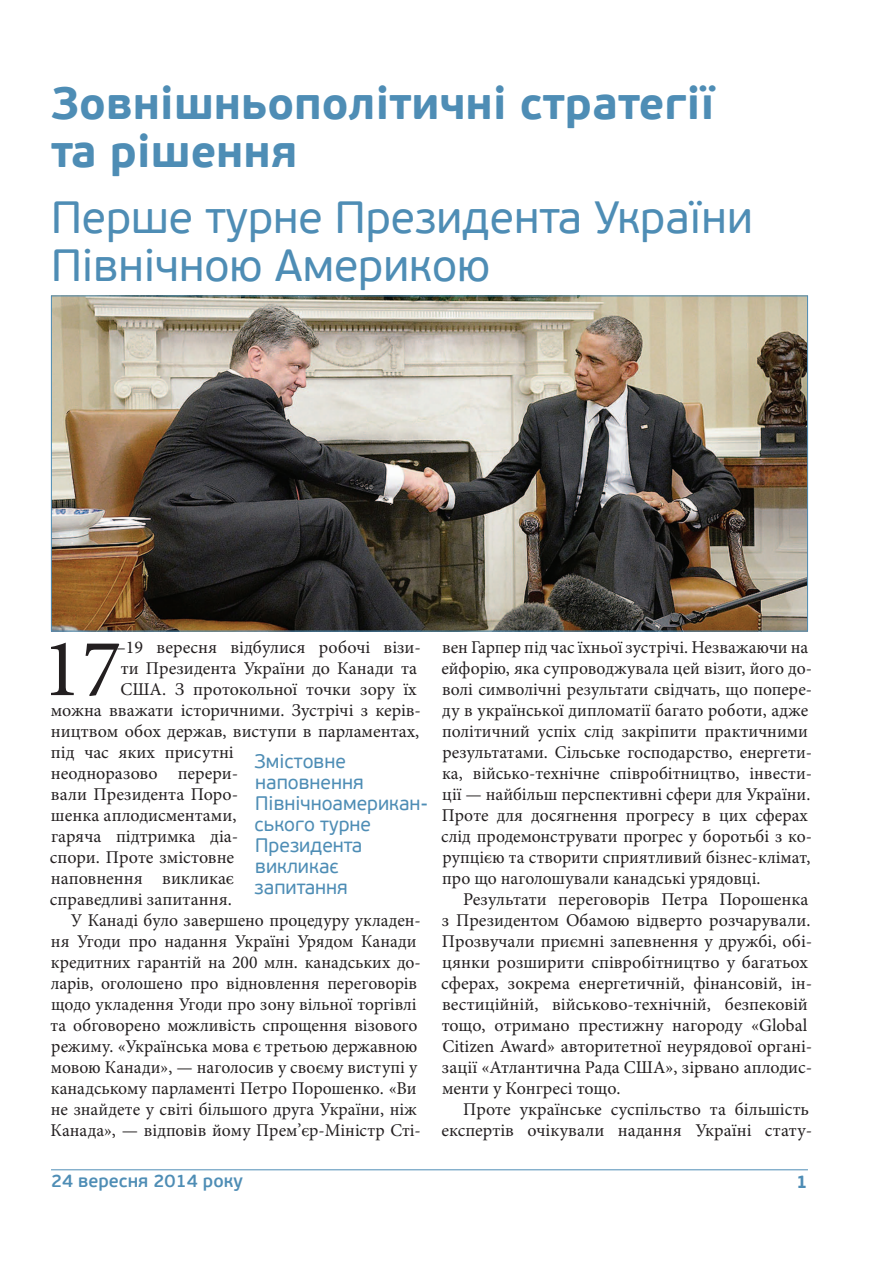
<style>
.page{position:relative;width:893px;height:1263px;background:#fff}
.page>*{position:absolute;margin:0;border:0;box-sizing:border-box;transform-origin:0 0}
.t1{font:82.65px "Minion Pro";color:#231f20}
.t2{font:45px/48px "PF Beau Sans Pro";color:#4e8db5}
.t3{font:700 45px/48px "PF Beau Sans Pro";color:#4e8db5}
.t4{font:19.5px/21px "PF Beau Sans Pro";color:#4e8db5}
.t5{font:18px/21px "Minion Pro";color:#231f20}
.t6{font:600 18px "PF Beau Sans Pro";color:#4e8db5}
.t7{font:700 18px "PF Beau Sans Pro";color:#4e8db5}
</style>
<div class="page">
<hr style="left:51px;top:1169px;width:757px;height:1px;background:#4e8db5">
<img style="left:53px;top:298px;width:753px;height:331px">
<h2 class="t3" style="left:51px;top:80px;width:665px">Зовнішньополітичні стратегії та рішення</h2>
<h2 class="t2" style="left:51px;top:194px;width:703px">Перше турне Президента України<br>Північною Америкою</h2>
<h1 class="t1" style="left:42px;top:613px;width:81px">17</h1>
<p class="t5" style="left:117px;top:637px;width:306px">–19 вересня відбулися робочі візи-</p>
<p class="t5" style="left:121px;top:658px;width:298px">ти Президента України до Канади та</p>
<p class="t5" style="left:120px;top:679px;width:298px">США. З протокольної точки зору їх</p>
<p class="t5" style="left:51px;top:700px;width:372px">можна вважати історичними. Зустрічі з керів-</p>
<p class="t5" style="left:51px;top:721px;width:370px">ництвом обох держав, виступи в парламентах,</p>
<p class="t5" style="left:51px;top:742px;width:184px">під час яких присутні</p>
<p class="t5" style="left:51px;top:763px;width:189px">неодноразово перери-</p>
<p class="t5" style="left:51px;top:784px;width:189px">вали Президента Поро-</p>
<p class="t5" style="left:51px;top:805px;width:187px">шенка аплодисментами,</p>
<p class="t5" style="left:51px;top:826px;width:189px">гаряча підтримка діа-</p>
<p class="t5" style="left:50px;top:847px;width:186px">спори. Проте змістовне</p>
<p class="t5" style="left:51px;top:868px;width:185px">наповнення викликає</p>
<p class="t5" style="left:50px;top:889px;width:183px">справедливі запитання.</p>
<p class="t5" style="left:71px;top:910px;width:352px">У Канаді було завершено процедуру укладен-</p>
<p class="t5" style="left:51px;top:931px;width:367px">ня Угоди про надання Україні Урядом Канади</p>
<p class="t5" style="left:51px;top:952px;width:371px">кредитних гарантій на 200 млн. канадських до-</p>
<p class="t5" style="left:51px;top:973px;width:368px">ларів, оголошено про відновлення переговорів</p>
<p class="t5" style="left:51px;top:994px;width:367px">щодо укладення Угоди про зону вільної торгівлі</p>
<p class="t5" style="left:50px;top:1015px;width:368px">та обговорено можливість спрощення візового</p>
<p class="t5" style="left:51px;top:1036px;width:368px">режиму. «Українська мова є третьою державною</p>
<p class="t5" style="left:51px;top:1057px;width:368px">мовою Канади», — наголосив у своєму виступі у</p>
<p class="t5" style="left:51px;top:1078px;width:367px">канадському парламенті Петро Порошенко. «Ви</p>
<p class="t5" style="left:51px;top:1099px;width:367px">не знайдете у світі більшого друга України, ніж</p>
<p class="t5" style="left:51px;top:1120px;width:372px">Канада», — відповів йому Прем’єр-Міністр Сті-</p>
<p class="t4" style="left:254px;top:752px;width:175px">Змістовне наповнення<br>Північноамерикан&shy;ського турне<br>Президента викликає запитання</p>
<p class="t5" style="left:441px;top:637px;width:372px">вен Гарпер під час їхньої зустрічі. Незважаючи на ейфорію, яка супроводжувала цей візит, його до&shy;волі символічні результати свідчать, що попере&shy;ду в української дипломатії багато роботи, адже політичний успіх слід закріпити практичними результатами. Сільське господарство, енергети&shy;ка, військо-технічне співробітництво, інвести&shy;ції — найбільш перспективні сфери для України.<br>Проте для досягнення прогресу в цих сферах слід продемонструвати прогрес у боротьбі з ко&shy;рупцією та створити сприятливий бізнес-клімат, про що наголошували канадські урядовці.</p>
<p class="t5" style="left:441px;top:889px;width:372px;text-indent:22px">Результати переговорів Петра Порошенка з Президентом Обамою відверто розчарували.<br>Прозвучали приємні запевнення у дружбі, обі&shy;цянки розширити співробітництво у багатьох сферах, зокрема енергетичній, фінансовій, ін&shy;вестиційній, військово-технічній, безпековій тощо, отримано престижну нагороду «Global Citizen Award» авторитетної неурядової органі&shy;зації «Атлантична Рада США», зірвано аплодис&shy;менти у Конгресі тощо.</p>
<p class="t5" style="left:441px;top:1099px;width:372px;text-align:right">Проте українське суспільство та більшість експертів очікували надання Україні стату-</p>
<p class="t6" style="left:51px;top:1170px;width:193px">24 вересня 2014 року</p>
<p class="t7" style="left:796px;top:1170px;width:13px">1</p>
</div>
